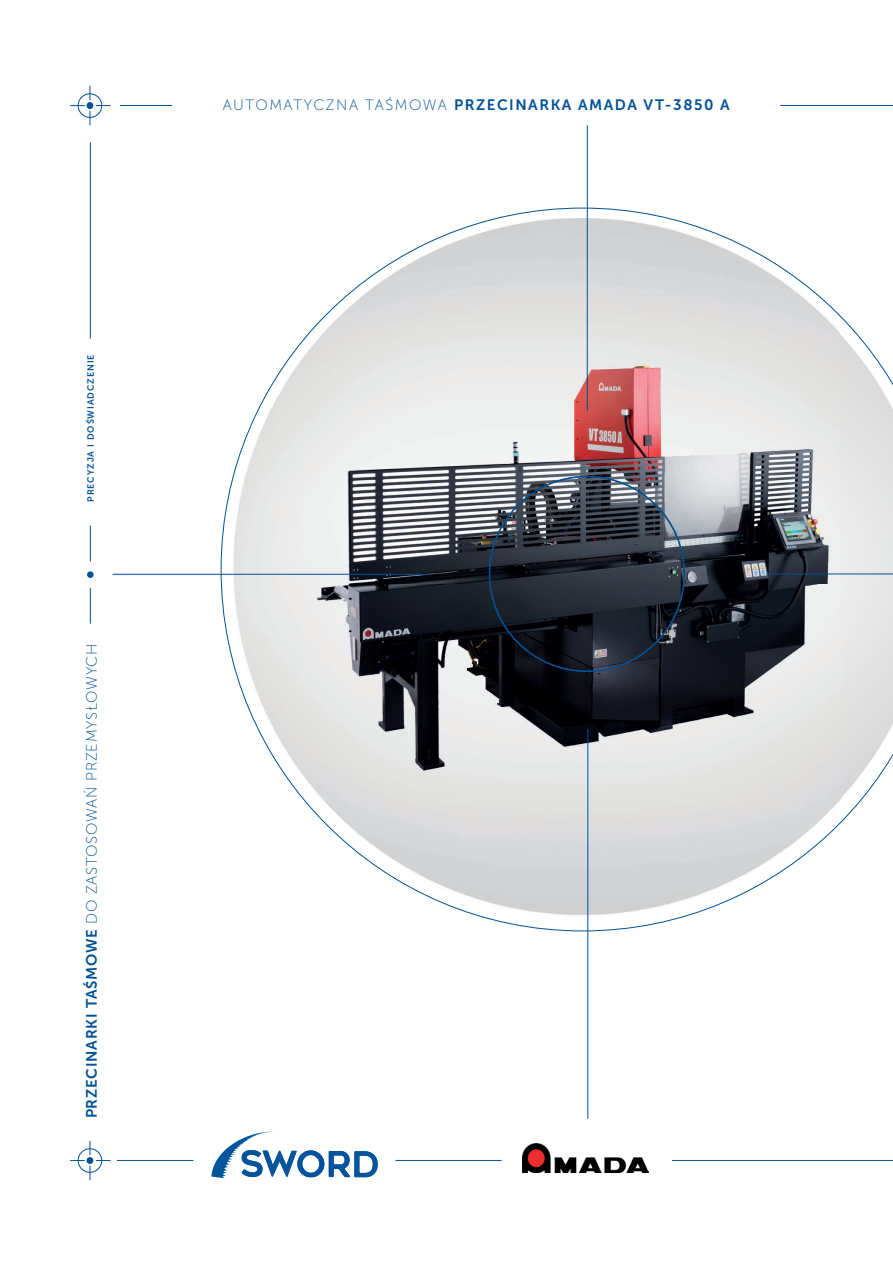
<style>
.page{position:relative;width:893px;height:1263px;background:#fff}
.page>*{position:absolute;margin:0;border:0;box-sizing:border-box;transform-origin:0 0}
.t1{font:15px "Museo Sans 100";letter-spacing:.05em;color:#015196}
.t2{font:15px "Museo Sans 700";letter-spacing:.1em;color:#015196}
.t3{font:9px "Museo Sans 700";letter-spacing:.1em;color:#01519b}
.s1{font-family:"Museo Sans 700"}
.s2{font-family:"Museo Sans 100"}
</style>
<div class="page">
<svg style="left:70px;top:86px;width:41px;height:39px"></svg>
<div style="left:87px;top:102px;width:6px;height:7px;border:2px solid #015196;border-radius:50%"></div>
<hr style="left:90px;top:142px;width:1px;height:197px;background:#015196">
<hr style="left:117px;top:1160px;width:76px;height:1px;background:#015196">
<hr style="left:120px;top:105px;width:52px;height:1px;background:#015196">
<hr style="left:780px;top:105px;width:113px;height:1px;background:#015196">
<svg style="left:70px;top:1141px;width:41px;height:39px"></svg>
<div style="left:87px;top:1157px;width:6px;height:7px;border:2px solid #015196;border-radius:50%"></div>
<hr style="left:90px;top:588px;width:1px;height:36px;background:#015196">
<div style="left:87px;top:571px;width:7px;height:7px;border:2px solid #015196;border-radius:50%"></div>
<hr style="left:395px;top:1160px;width:107px;height:1px;background:#015196">
<hr style="left:672px;top:1160px;width:221px;height:1px;background:#015196">
<svg style="left:221px;top:208px;width:672px;height:723px"></svg>
<hr style="left:113px;top:574px;width:316px;height:1px;background:#015196">
<hr style="left:767px;top:574px;width:126px;height:1px;background:#015196">
<hr style="left:587px;top:125px;width:1px;height:286px;background:#015196">
<hr style="left:587px;top:729px;width:1px;height:390px;background:#015196">
<hr style="left:90px;top:526px;width:1px;height:35px;background:#015196">
<svg style="left:211px;top:1131px;width:118px;height:46px"></svg>
<img style="left:242px;top:1150px;width:82px;height:27px">
<img style="left:329px;top:1151px;width:21px;height:26px">
<img style="left:354px;top:1151px;width:24px;height:26px">
<img style="left:522px;top:1144px;width:126px;height:28px">
<p class="t3" style="left:86px;top:502px;width:149px;rotate:-90deg">PRECYZJA I DOŚWIADCZENIE</p>
<p class="t1" style="left:84px;top:1118px;width:476px;rotate:-90deg"><span class="s1">PRZECINARKI TAŚMOWE</span> DO ZASTOSOWAŃ PRZEMYSŁOWYCH</p>
<p class="t2" style="left:223px;top:96px;width:508px"><span class="s2">AUTOMATYCZNA TAŚMOWA</span> PRZECINARKA AMADA VT-3850 A</p>
</div>
